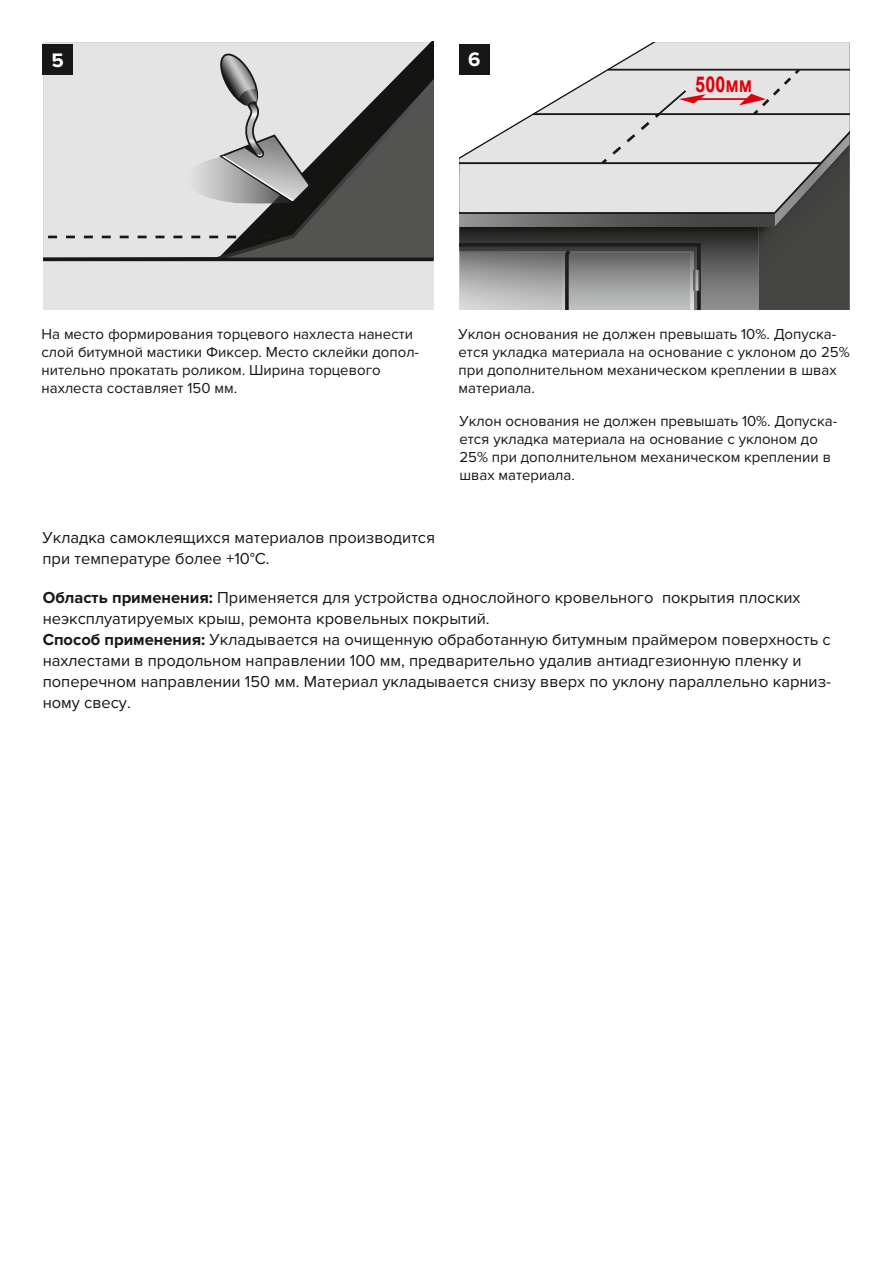
<style>
.page{position:relative;width:893px;height:1263px;background:#fff}
.page>*{position:absolute;margin:0;border:0;box-sizing:border-box;transform-origin:0 0}
.t1{font:700 21.9px "Arial";letter-spacing:.01em;color:#e2000a;scale:.82 1}
.t2{font:700 20.25px "Proxima Nova";color:#fff}
.t3{font:16.5px/21px "Proxima Nova";color:#171715}
.t4{font:15px/18px "Proxima Nova";color:#171715}
.s1{font-weight:700}
</style>
<div class="page">
<svg style="left:459px;top:42px;width:391px;height:268px;background:#aeaeae"></svg>
<div style="left:43px;top:42px;width:175px;height:215px;background:#e4e4e5"></div>
<svg style="left:218px;top:42px;width:216px;height:217px;background:#7d7d7d"></svg>
<svg style="left:43px;top:236px;width:174px;height:2px"></svg>
<img style="left:43px;top:257px;width:174px;height:1px">
<img style="left:217px;top:235px;width:77px;height:23px">
<img style="left:292px;top:47px;width:141px;height:190px">
<div style="left:43px;top:261px;width:390px;height:49px;background:#e4e4e5"></div>
<img style="left:186px;top:154px;width:31px;height:50px">
<svg style="left:217px;top:52px;width:95px;height:153px;background:#bababa"></svg>
<hr style="left:43px;top:258px;width:390px;height:3px;background:#171715">
<div style="left:42px;top:44px;width:31px;height:31px;background:#171715"></div>
<div style="left:459px;top:44px;width:31px;height:31px;background:#171715"></div>
<p class="t2" style="left:52px;top:50px;width:14px">5</p>
<p class="t2" style="left:468px;top:49px;width:14px">6</p>
<h1 class="t1" style="left:695px;top:70px;width:71px">500мм</h1>
<p class="t4" style="left:42px;top:326px;width:379px">На место формирования торцевого нахлеста нанести слой битумной мастики Фиксер. Место склейки допол&shy;нительно прокатать роликом. Ширина торцевого нахлеста составляет 150 мм.</p>
<p class="t4" style="left:458px;top:326px;width:393px">Уклон основания не должен превышать 10%. Допуска&shy;ется укладка материала на основание с уклоном до 25% при дополнительном механическом креплении в швах материала.</p>
<p class="t3" style="left:43px;top:528px;width:394px">Укладка самоклеящихся материалов производится при температуре более +10°С.</p>
<p class="t4" style="left:459px;top:413px;width:379px">Уклон основания не должен превышать 10%. Допуска&shy;ется укладка материала на основание с уклоном до 25% при дополнительном механическом креплении в швах материала.</p>
<p class="t3" style="left:43px;top:588px;width:790px"><span class="s1">Область применения:</span> Применяется для устройства однослойного кровельного покрытия плоских неэксплуатируемых крыш, ремонта кровельных покрытий.<br><span class="s1">Способ применения:</span> Укладывается на очищенную обработанную битумным праймером поверхность с нахлестами в продольном направлении 100 мм, предварительно удалив антиадгезионную пленку и поперечном направлении 150 мм. Материал укладывается снизу вверх по уклону параллельно карниз&shy;ному свесу.</p>
</div>
